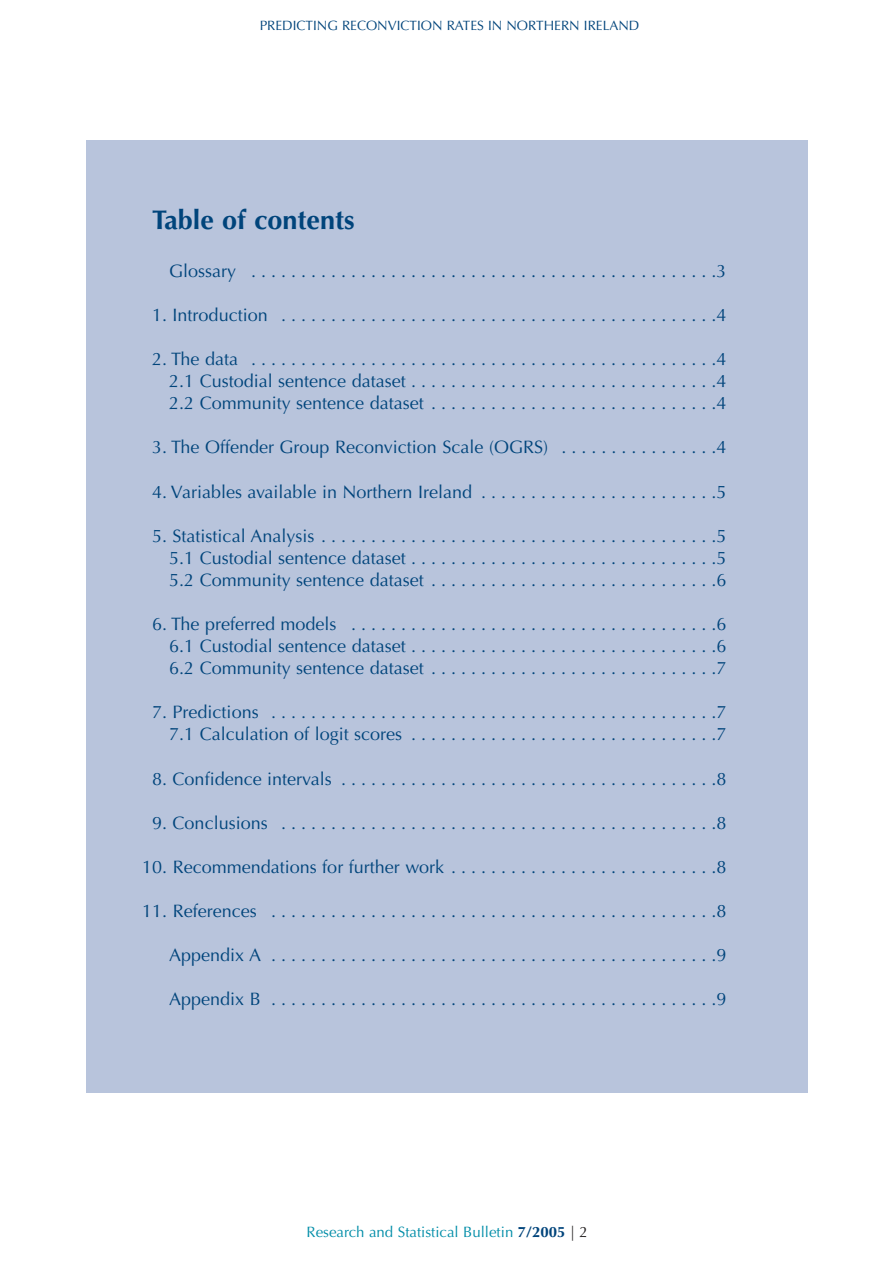
<style>
.page{position:relative;width:893px;height:1263px;background:#fff}
.page>*{position:absolute;margin:0;border:0;box-sizing:border-box;transform-origin:0 0}
.t1{font:700 27px "Optima";color:#00447b}
.t2{font:18px/22px "Optima";color:#00447b;text-align:justify}
.t3{font:15px "Optima";color:#008da8}
.t4{font:13.5px "Optima";color:#00447b}
.s1{font-weight:700;color:#00447b}
.s2{color:#231f20}
</style>
<div class="page">
<div style="left:87px;top:140px;width:721px;height:953px;background:#b8c4dc"></div>
<p class="t4" style="left:260px;top:19px;width:381px">PREDICTING RECONVICTION RATES IN NORTHERN IRELAND</p>
<h1 class="t1" style="left:152px;top:208px;width:204px">Table of contents</h1>
<p class="t2" style="left:169px;top:262px;width:558px">Glossary . . . . . . . . . . . . . . . . . . . . . . . . . . . . . . . . . . . . . . . . . . . . . . .3</p>
<p class="t2" style="left:152px;top:306px;width:575px">1. Introduction . . . . . . . . . . . . . . . . . . . . . . . . . . . . . . . . . . . . . . . . . . . .4</p>
<p class="t2" style="left:169px;top:350px;width:558px;text-indent:-17px">2. The data . . . . . . . . . . . . . . . . . . . . . . . . . . . . . . . . . . . . . . . . . . . . . . .4<br>2.1 Custodial sentence dataset . . . . . . . . . . . . . . . . . . . . . . . . . . . . . . .4<br>2.2 Community sentence dataset . . . . . . . . . . . . . . . . . . . . . . . . . . . . .4</p>
<p class="t2" style="left:152px;top:438px;width:576px">3. The Offender Group Reconviction Scale (OGRS) . . . . . . . . . . . . . . . .4</p>
<p class="t2" style="left:152px;top:482px;width:575px">4. Variables available in Northern Ireland . . . . . . . . . . . . . . . . . . . . . . . .5</p>
<p class="t2" style="left:169px;top:526px;width:558px;text-indent:-17px">5. Statistical Analysis . . . . . . . . . . . . . . . . . . . . . . . . . . . . . . . . . . . . . . . .5<br>5.1 Custodial sentence dataset . . . . . . . . . . . . . . . . . . . . . . . . . . . . . . .5<br>5.2 Community sentence dataset . . . . . . . . . . . . . . . . . . . . . . . . . . . . .6</p>
<p class="t2" style="left:169px;top:615px;width:558px;text-indent:-17px">6. The preferred models . . . . . . . . . . . . . . . . . . . . . . . . . . . . . . . . . . . . .6<br>6.1 Custodial sentence dataset . . . . . . . . . . . . . . . . . . . . . . . . . . . . . . .6<br>6.2 Community sentence dataset . . . . . . . . . . . . . . . . . . . . . . . . . . . . .7</p>
<p class="t2" style="left:152px;top:703px;width:575px;text-align:right">7. Predictions . . . . . . . . . . . . . . . . . . . . . . . . . . . . . . . . . . . . . . . . . . . . .7<br>7.1 Calculation of logit scores . . . . . . . . . . . . . . . . . . . . . . . . . . . . . . .7</p>
<p class="t2" style="left:152px;top:769px;width:575px">8. Confidence intervals . . . . . . . . . . . . . . . . . . . . . . . . . . . . . . . . . . . . . .8</p>
<p class="t2" style="left:152px;top:813px;width:575px">9. Conclusions . . . . . . . . . . . . . . . . . . . . . . . . . . . . . . . . . . . . . . . . . . . .8</p>
<p class="t2" style="left:142px;top:857px;width:585px">10. Recommendations for further work . . . . . . . . . . . . . . . . . . . . . . . . . . .8</p>
<p class="t2" style="left:142px;top:902px;width:585px">11. References . . . . . . . . . . . . . . . . . . . . . . . . . . . . . . . . . . . . . . . . . . . . .8</p>
<p class="t2" style="left:169px;top:946px;width:558px">Appendix A . . . . . . . . . . . . . . . . . . . . . . . . . . . . . . . . . . . . . . . . . . . . .9</p>
<p class="t2" style="left:169px;top:990px;width:558px">Appendix B . . . . . . . . . . . . . . . . . . . . . . . . . . . . . . . . . . . . . . . . . . . . .9</p>
<p class="t3" style="left:306px;top:1226px;width:283px">Research and Statistical Bulletin <span class="s1">7/2005</span> <span class="s2">| 2</span></p>
</div>
